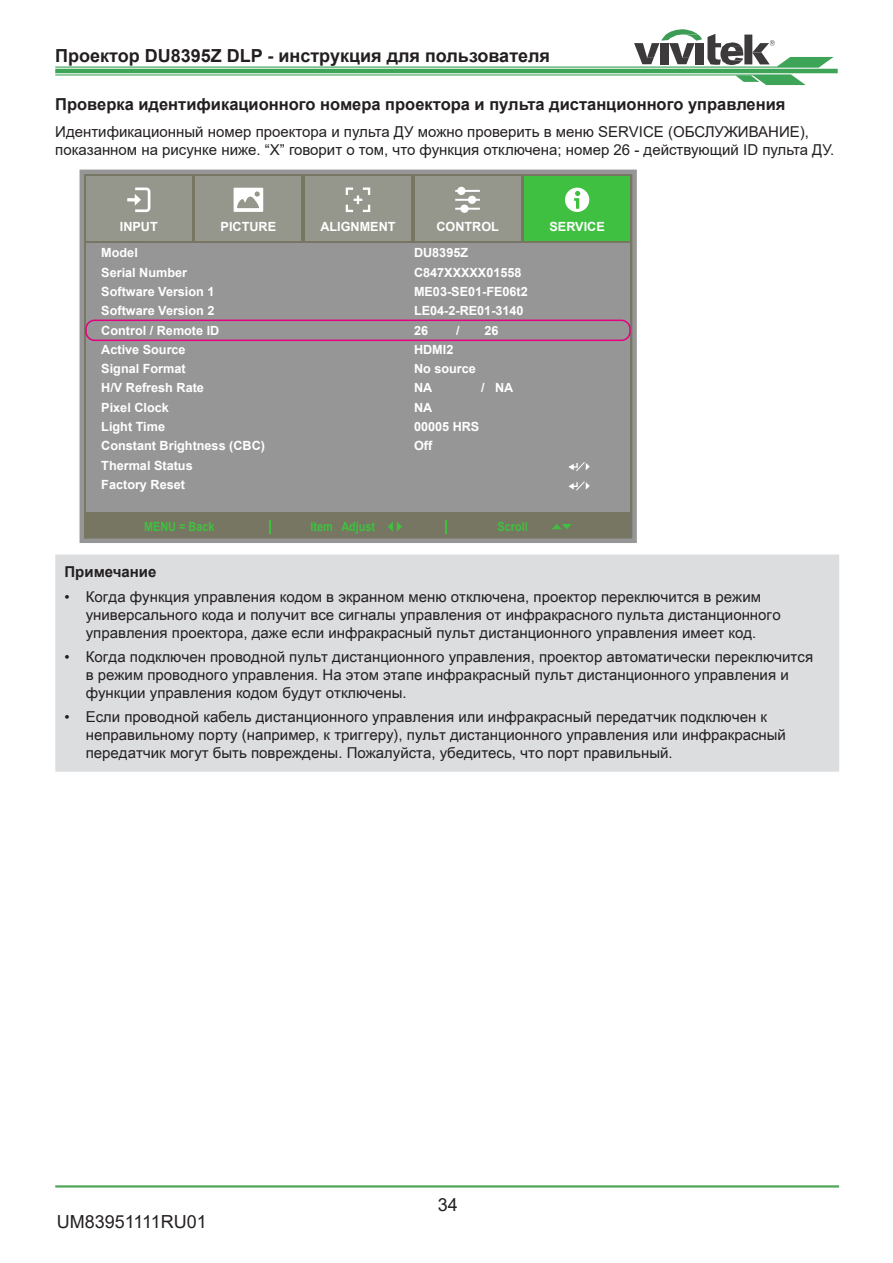
<style>
.page{position:relative;width:893px;height:1263px;background:#fff}
.page>*{position:absolute;margin:0;border:0;box-sizing:border-box;transform-origin:0 0}
.t1{font:700 18px "Arial";color:#231f20}
.t2{font:18px "Arial";color:#231f20}
.Content_-_Topic{font:700 16.5px "Arial";color:#231f20}
.t3{font:15px/18px "Arial Unicode MS";color:#231f20}
.Content{font:15px/18px "Arial";color:#231f20}
.Content-2{font:700 15px "Arial";color:#231f20}
.t4{font:700 12.6px/19.4px "Arial";color:#fff}
.t5{font:700 12.6px "Arial";color:#40c040;scale:.86 1}
</style>
<div class="page">
<hr style="left:55px;top:69px;width:783px;height:4px;background:#3da458">
<svg style="left:55px;top:74px;width:751px;height:11px"></svg>
<svg style="left:55px;top:29px;width:779px;height:39px"></svg>
<hr style="left:55px;top:1185px;width:784px;height:2px;background:#4ea658">
<div style="left:82px;top:172px;width:553px;height:369px;background:#777662"></div>
<div style="left:80px;top:170px;width:557px;height:373px;border:4px solid #979697"></div>
<div style="left:86px;top:244px;width:544px;height:268px;background:#979697"></div>
<svg style="left:445px;top:520px;width:1px;height:13px"></svg>
<svg style="left:552px;top:524px;width:20px;height:5px"></svg>
<svg style="left:388px;top:522px;width:14px;height:10px"></svg>
<svg style="left:269px;top:520px;width:1px;height:13px"></svg>
<div style="left:305px;top:176px;width:106px;height:64px;background:#95978c"></div>
<svg style="left:346px;top:187px;width:24px;height:25px"></svg>
<div style="left:415px;top:176px;width:105px;height:64px;background:#95978c"></div>
<svg style="left:455px;top:187px;width:25px;height:26px"></svg>
<div style="left:86px;top:176px;width:106px;height:64px;background:#95978c"></div>
<svg style="left:127px;top:188px;width:23px;height:24px"></svg>
<div style="left:524px;top:176px;width:106px;height:64px;background:#40c040"></div>
<svg style="left:565px;top:188px;width:24px;height:24px"></svg>
<div style="left:196px;top:176px;width:105px;height:64px;background:#95978c"></div>
<svg style="left:234px;top:188px;width:29px;height:24px"></svg>
<svg style="left:568px;top:462px;width:22px;height:9px"></svg>
<svg style="left:568px;top:481px;width:22px;height:9px"></svg>
<div style="left:85px;top:320px;width:546px;height:21px;border:2px solid #e4007f;border-radius:9px"></div>
<div style="left:56px;top:555px;width:782px;height:216px;background:#dcdddf"></div>
<hr style="left:55px;top:554px;width:784px;height:2px;background:#dcdddf">
<hr style="left:55px;top:556px;width:2px;height:214px;background:#dcdddf">
<hr style="left:838px;top:556px;width:1px;height:214px;background:#dcdddf">
<hr style="left:55px;top:770px;width:784px;height:2px;background:#dcdddf">
<p class="t1" style="left:55px;top:43px;width:496px">Проектор DU8395Z DLP - инструкция для пользователя</p>
<p class="Content_-_Topic" style="left:55px;top:92px;width:732px">Проверка идентификационного номера проектора и пульта дистанционного управления</p>
<p class="Content" style="left:55px;top:122px;width:780px">Идентификационный номер проектора и пульта ДУ можно проверить в меню SERVICE (ОБСЛУЖИВАНИЕ), показанном на рисунке ниже. “X” говорит о том, что функция отключена; номер 26 - действующий ID пульта ДУ.</p>
<p class="t4" style="left:120px;top:217px;width:39px">INPUT</p>
<p class="t4" style="left:221px;top:217px;width:57px">PICTURE</p>
<p class="t4" style="left:320px;top:217px;width:77px">ALIGNMENT</p>
<p class="t4" style="left:436px;top:217px;width:64px">CONTROL</p>
<p class="t4" style="left:549px;top:217px;width:57px">SERVICE</p>
<p class="t4" style="left:101px;top:243px;width:165px">Model<br>Serial Number<br>Software Version 1<br>Software Version 2<br>Control / Remote ID<br>Active Source<br>Signal Format<br>H/V Refresh Rate<br>Pixel Clock<br>Light Time<br>Constant Brightness (CBC)<br>Thermal Status<br>Factory Reset</p>
<p class="t4" style="left:414px;top:243px;width:115px">DU8395Z<br>C847XXXXX01558<br>ME03-SE01-FE06t2<br>LE04-2-RE01-3140<br>26</p>
<p class="t4" style="left:456px;top:321px;width:5px">/</p>
<p class="t4" style="left:484px;top:321px;width:16px">26</p>
<p class="t4" style="left:414px;top:340px;width:63px">HDMI2<br>No source<br>NA</p>
<p class="t4" style="left:481px;top:378px;width:34px">/ NA</p>
<p class="t4" style="left:414px;top:398px;width:67px">NA<br>00005 HRS<br>Off</p>
<p class="t5" style="left:144px;top:518px;width:83px">MENU = Back</p>
<p class="t5" style="left:310px;top:518px;width:77px">Item Adjust</p>
<p class="t5" style="left:498px;top:518px;width:37px">Scroll</p>
<p class="Content-2" style="left:65px;top:561px;width:93px">Примечание</p>
<p class="t3" style="left:86px;top:587px;width:696px;text-indent:-21px">• Когда функция управления кодом в экранном меню отключена, проектор переключится в режим универсального кода и получит все сигналы управления от инфракрасного пульта дистанционного управления проектора, даже если инфракрасный пульт дистанционного управления имеет код.</p>
<p class="t3" style="left:86px;top:647px;width:729px;text-indent:-21px">• Когда подключен проводной пульт дистанционного управления, проектор автоматически переключится в режим проводного управления. На этом этапе инфракрасный пульт дистанционного управления и функции управления кодом будут отключены.</p>
<p class="t3" style="left:86px;top:707px;width:702px;text-indent:-21px">• Если проводной кабель дистанционного управления или инфракрасный передатчик подключен к неправильному порту (например, к триггеру), пульт дистанционного управления или инфракрасный передатчик могут быть повреждены. Пожалуйста, убедитесь, что порт правильный.</p>
<p class="t2" style="left:57px;top:1209px;width:152px">UM83951111RU01</p>
<p class="t2" style="left:438px;top:1192px;width:22px">34</p>
</div>
